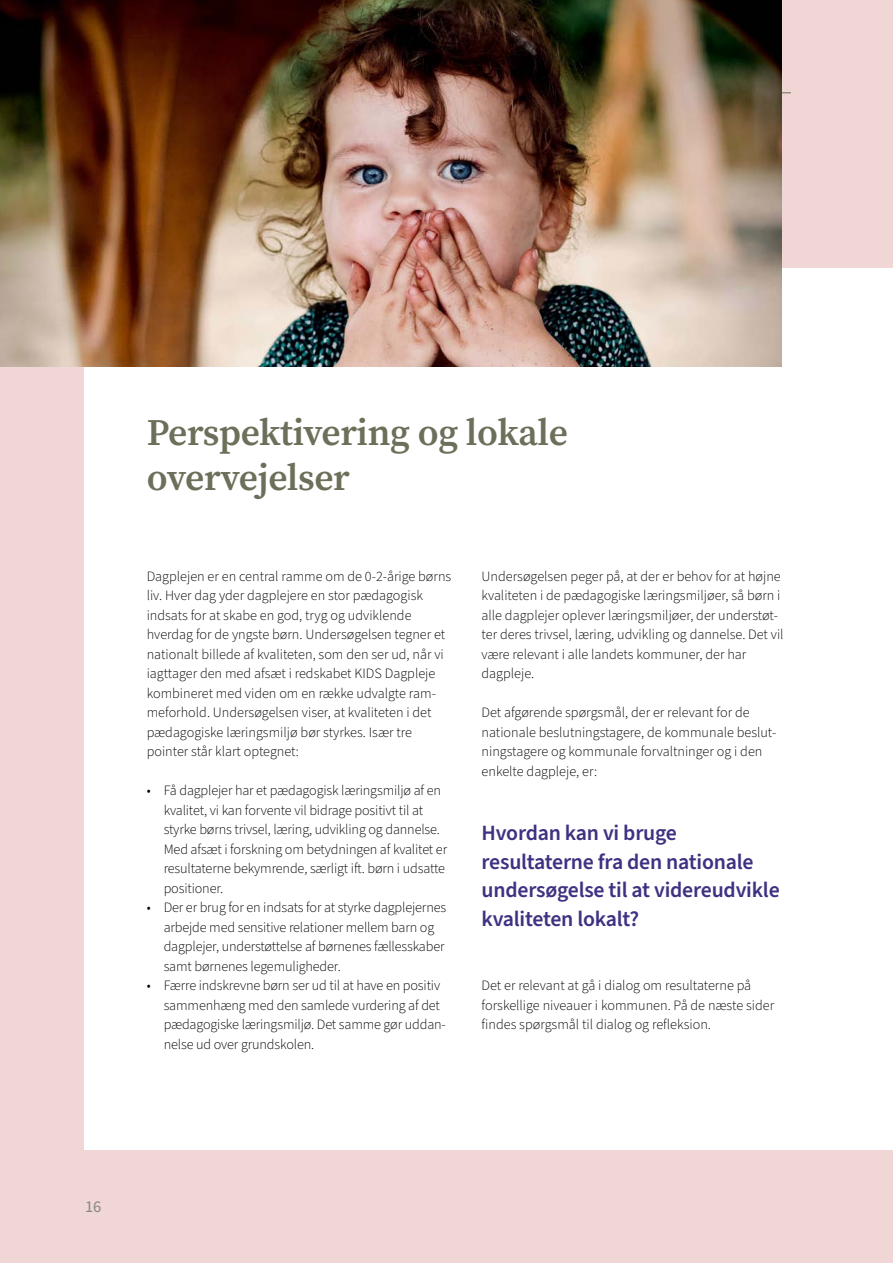
<style>
.page{position:relative;width:893px;height:1263px;background:#f0d6d4}
.page>*{position:absolute;margin:0;border:0;box-sizing:border-box;transform-origin:0 0}
._02_Rubrik{font:600 37.5px/45px "Source Serif Pro";letter-spacing:-.01em;color:#6c6f59}
.MANCHET{font:600 21.75px/28.5px "Source Sans Pro";letter-spacing:-.01em;color:#3f3182}
.t1{font:16.5px "Source Sans Pro";color:#878787}
.BRØD{font:300 14.25px/19.5px "Source Sans Pro";color:#000}
.BRØD_INDRYK{font:300 14.25px/19.5px "Source Sans Pro";letter-spacing:-.01em;color:#000}
</style>
<div class="page">
<div style="left:85px;top:269px;width:808px;height:881px;background:#fff"></div>
<hr style="left:85px;top:93px;width:706px;height:1px;background:#6c6f59">
<img style="left:0;top:0;width:782px;height:366px">
<h2 class="_02_Rubrik" style="left:147px;top:410px;width:423px">Perspektivering og lokale overvejelser</h2>
<p class="BRØD" style="left:147px;top:566px;width:306px">Dagplejen er en central ramme om de 0-2-årige børns liv. Hver dag yder dagplejere en stor pædagogisk indsats for at skabe en god, tryg og udviklende hverdag for de yngste børn. Undersøgelsen tegner et nationalt billede af kvaliteten, som den ser ud, når vi iagttager den med afsæt i redskabet KIDS Dagpleje kombineret med viden om en række udvalgte ram&shy;meforhold. Undersøgelsen viser, at kvaliteten i det pædagogiske læringsmiljø bør styrkes. Især tre pointer står klart optegnet:</p>
<p class="BRØD_INDRYK" style="left:164px;top:781px;width:285px;text-indent:-17px">• Få dagplejer har et pædagogisk læringsmiljø af en kvalitet, vi kan forvente vil bidrage positivt til at styrke børns trivsel, læring, udvikling og dannelse.<br>Med afsæt i forskning om betydningen af kvalitet er resultaterne bekymrende, særligt ift. børn i udsatte positioner.</p>
<p class="BRØD_INDRYK" style="left:164px;top:898px;width:284px;text-indent:-17px">• Der er brug for en indsats for at styrke dagplejernes arbejde med sensitive relationer mellem barn og dagplejer, understøttelse af børnenes fællesskaber samt børnenes legemuligheder.</p>
<p class="BRØD_INDRYK" style="left:164px;top:976px;width:284px;text-indent:-17px">• Færre indskrevne børn ser ud til at have en positiv sammenhæng med den samlede vurdering af det pædagogiske læringsmiljø. Det samme gør uddan&shy;nelse ud over grundskolen.</p>
<p class="BRØD" style="left:482px;top:566px;width:304px">Undersøgelsen peger på, at der er behov for at højne kvaliteten i de pædagogiske læringsmiljøer, så børn i alle dagplejer oplever læringsmiljøer, der understøt&shy;ter deres trivsel, læring, udvikling og dannelse. Det vil være relevant i alle landets kommuner, der har dagpleje.</p>
<p class="BRØD" style="left:482px;top:703px;width:296px">Det afgørende spørgsmål, der er relevant for de nationale beslutningstagere, de kommunale beslut&shy;ningstagere og kommunale forvaltninger og i den enkelte dagpleje, er:</p>
<p class="MANCHET" style="left:482px;top:819px;width:300px">Hvordan kan vi bruge resultaterne fra den nationale undersøgelse til at videreudvikle kvaliteten lokalt?</p>
<p class="BRØD" style="left:482px;top:976px;width:294px">Det er relevant at gå i dialog om resultaterne på forskellige niveauer i kommunen. På de næste sider findes spørgsmål til dialog og refleksion.</p>
<p class="t1" style="left:85px;top:1195px;width:18px">16</p>
</div>
